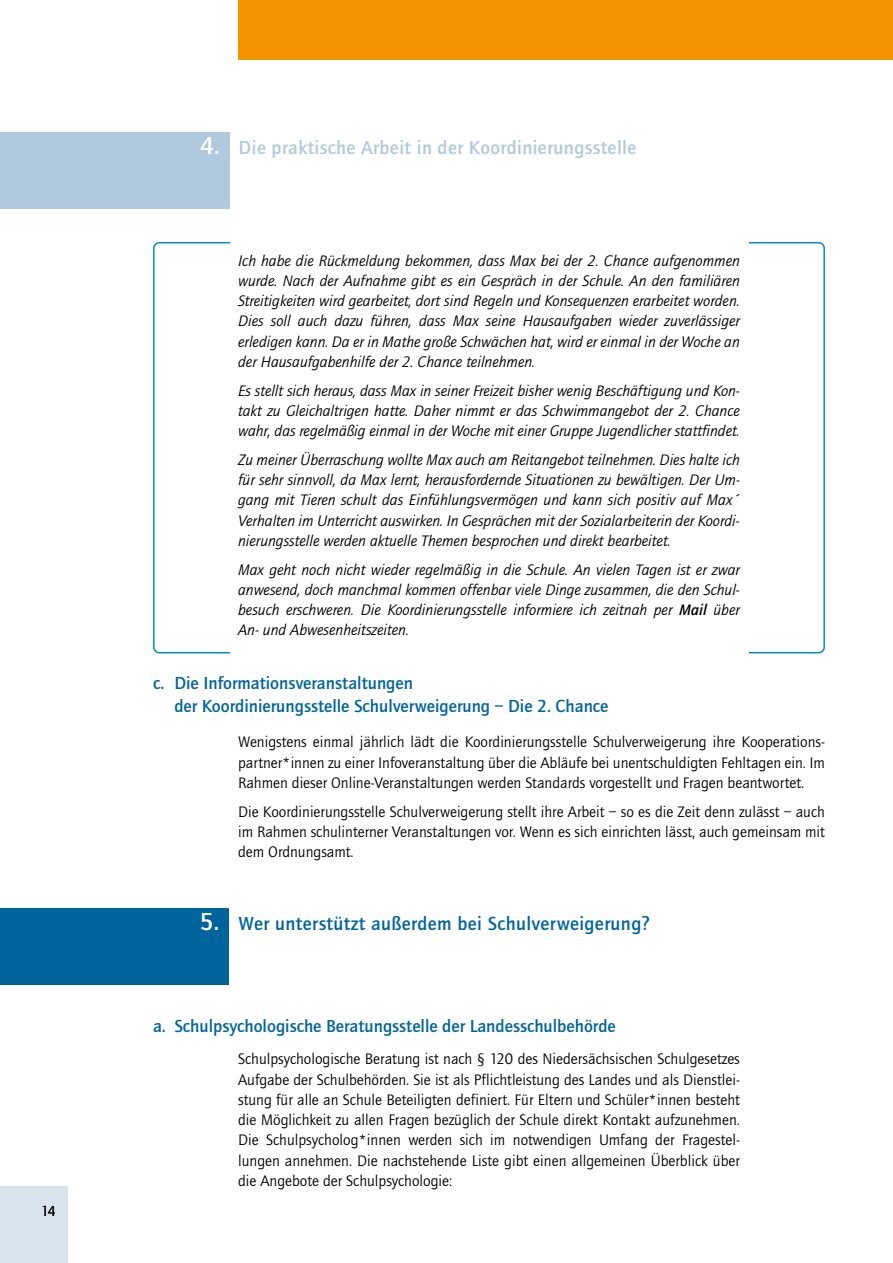
<style>
.page{position:relative;width:893px;height:1263px;background:#fff}
.page>*{position:absolute;margin:0;border:0;box-sizing:border-box;transform-origin:0 0}
.t1{font:500 19.5px "Quay Sans EFOP";letter-spacing:.02em;color:#b0c9df}
.t2{font:500 19.5px "Quay Sans EFOP";letter-spacing:.02em;color:#00649c}
.t3{font:500 18px/22.5px "Quay Sans EFOP";color:#00649c}
.t4{font:italic 15.75px/20.2px "Quay Sans EFOP";color:#000;text-align:justify}
.t5{font:15.75px/20.2px "Quay Sans EFOP";color:#000;text-align:justify}
.t6{font:15px "Quay Sans EFOP";color:#000}
.s1{font-size:25.5px;color:#fff}
.s2{font-weight:500}
</style>
<div class="page">
<div style="left:0;top:1186px;width:68px;height:77px;background:#d8e3ee"></div>
<div style="left:238px;top:0;width:655px;height:60px;background:#f39400"></div>
<div style="left:0;top:132px;width:229px;height:76px;background:#b0c9df"></div>
<div style="left:0;top:908px;width:229px;height:76px;background:#00649c"></div>
<p class="t6" style="left:41px;top:1202px;width:16px">14</p>
<p class="t1" style="left:200px;top:137px;width:438px"><span class="s1">4.</span> Die praktische Arbeit in der Koordinierungsstelle</p>
<p class="t4" style="left:238px;top:250px;width:503px">Ich habe die Rückmeldung bekommen, dass Max bei der 2. Chance aufgenommen wurde. Nach der Aufnahme gibt es ein Gespräch in der Schule. An den familiären Streitigkeiten wird gearbeitet, dort sind Regeln und Konsequenzen erarbeitet worden.<br>Dies soll auch dazu führen, dass Max seine Hausaufgaben wieder zuverlässiger erledigen kann. Da er in Mathe große Schwächen hat, wird er einmal in der Woche an der Hausaufgabenhilfe der 2. Chance teilnehmen.</p>
<p class="t4" style="left:238px;top:381px;width:503px">Es stellt sich heraus, dass Max in seiner Freizeit bisher wenig Beschäftigung und Kon&shy;takt zu Gleichaltrigen hatte. Daher nimmt er das Schwimmangebot der 2. Chance wahr, das regelmäßig einmal in der Woche mit einer Gruppe Jugendlicher stattfindet.</p>
<p class="t4" style="left:238px;top:450px;width:503px">Zu meiner Überraschung wollte Max auch am Reitangebot teilnehmen. Dies halte ich für sehr sinnvoll, da Max lernt, herausfordernde Situationen zu bewältigen. Der Um&shy;gang mit Tieren schult das Einfühlungsvermögen und kann sich positiv auf Max´ Verhalten im Unterricht auswirken. In Gesprächen mit der Sozialarbeiterin der Koordi&shy;nierungsstelle werden aktuelle Themen besprochen und direkt bearbeitet.</p>
<p class="t4" style="left:238px;top:560px;width:503px">Max geht noch nicht wieder regelmäßig in die Schule. An vielen Tagen ist er zwar anwesend, doch manchmal kommen offenbar viele Dinge zusammen, die den Schul&shy;besuch erschweren. Die Koordinierungsstelle informiere ich zeitnah per <span class="s2">Mail</span> über An- und Abwesenheitszeiten.</p>
<p class="t3" style="left:174px;top:672px;width:436px;text-indent:-21px">c. Die Informationsveranstaltungen<br>der Koordinierungsstelle Schulverweigerung – Die 2. Chance</p>
<p class="t5" style="left:238px;top:732px;width:588px">Wenigstens einmal jährlich lädt die Koordinierungsstelle Schulverweigerung ihre Kooperations&shy;partner*innen zu einer Infoveranstaltung über die Abläufe bei unentschuldigten Fehltagen ein. Im Rahmen dieser Online-Veranstaltungen werden Standards vorgestellt und Fragen beantwortet.</p>
<p class="t5" style="left:238px;top:802px;width:588px">Die Koordinierungsstelle Schulverweigerung stellt ihre Arbeit – so es die Zeit denn zulässt – auch im Rahmen schulinterner Veranstaltungen vor. Wenn es sich einrichten lässt, auch gemeinsam mit dem Ordnungsamt.</p>
<p class="t2" style="left:200px;top:913px;width:451px"><span class="s1">5.</span> Wer unterstützt außerdem bei Schulverweigerung?</p>
<p class="t3" style="left:153px;top:1014px;width:464px">a. Schulpsychologische Beratungsstelle der Landesschulbehörde</p>
<p class="t5" style="left:238px;top:1049px;width:503px">Schulpsychologische Beratung ist nach § 120 des Niedersächsischen Schulgesetzes Aufgabe der Schulbehörden. Sie ist als Pflichtleistung des Landes und als Dienstlei&shy;stung für alle an Schule Beteiligten definiert. Für Eltern und Schüler*innen besteht die Möglichkeit zu allen Fragen bezüglich der Schule direkt Kontakt aufzunehmen.<br>Die Schulpsycholog*innen werden sich im notwendigen Umfang der Fragestel&shy;lungen annehmen. Die nachstehende Liste gibt einen allgemeinen Überblick über die Angebote der Schulpsychologie:</p>
</div>
